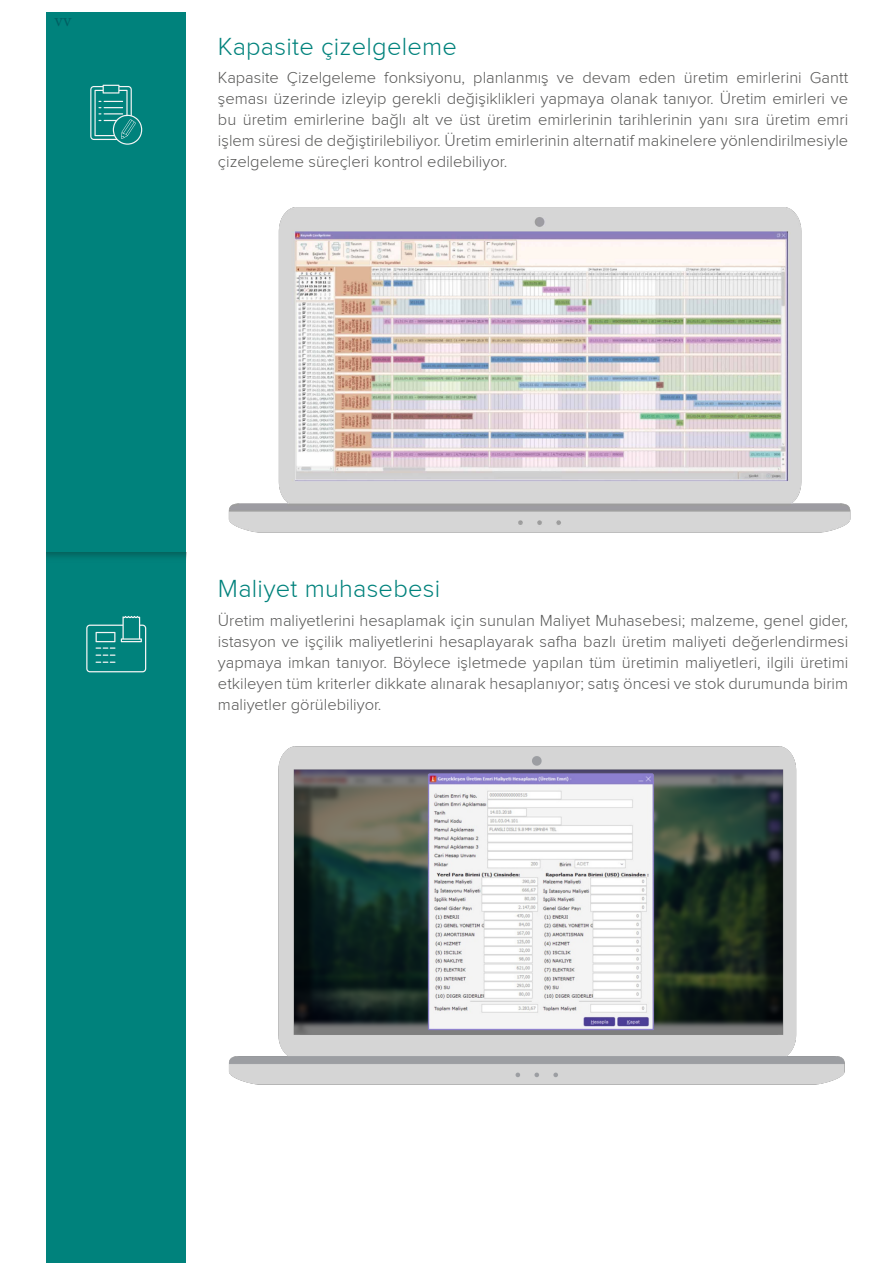
<style>
.page{position:relative;width:893px;height:1263px;background:#fff}
.page>*{position:absolute;margin:0;border:0;box-sizing:border-box;transform-origin:0 0}
.t1{font:300 25.5px "Proxima Nova";letter-spacing:.01em;color:#00827c}
.t2{font:18px "Minion Pro";color:#006063}
.t3{font:300 16.5px/21px "Proxima Nova";color:#575756;text-align:justify}
</style>
<div class="page">
<div style="left:46px;top:13px;width:140px;height:1250px;background:#00827c"></div>
<img style="left:228px;top:207px;width:623px;height:326px">
<svg style="left:90px;top:85px;width:52px;height:60px"></svg>
<svg style="left:86px;top:616px;width:60px;height:56px"></svg>
<img style="left:229px;top:746px;width:616px;height:339px">
<p class="t2" style="left:54px;top:8px;width:18px">vv</p>
<h1 class="t1" style="left:218px;top:32px;width:240px">Kapasite çizelgeleme</h1>
<p class="t3" style="left:218px;top:67px;width:632px">Kapasite Çizelgeleme fonksiyonu, planlanmış ve devam eden üretim emirlerini Gantt şeması üzerinde izleyip gerekli değişiklikleri yapmaya olanak tanıyor. Üretim emirleri ve bu üretim emirlerine bağlı alt ve üst üretim emirlerinin tarihlerinin yanı sıra üretim emri işlem süresi de değiştirilebiliyor. Üretim emirlerinin alternatif makinelere yönlendirilmesiyle çizelgeleme süreçleri kontrol edilebiliyor.</p>
<h1 class="t1" style="left:218px;top:575px;width:224px">Maliyet muhasebesi</h1>
<p class="t3" style="left:218px;top:610px;width:632px">Üretim maliyetlerini hesaplamak için sunulan Maliyet Muhasebesi; malzeme, genel gider, istasyon ve işçilik maliyetlerini hesaplayarak safha bazlı üretim maliyeti değerlendirmesi yapmaya imkan tanıyor. Böylece işletmede yapılan tüm üretimin maliyetleri, ilgili üretimi etkileyen tüm kriterler dikkate alınarak hesaplanıyor; satış öncesi ve stok durumunda birim maliyetler görülebiliyor.</p>
</div>
